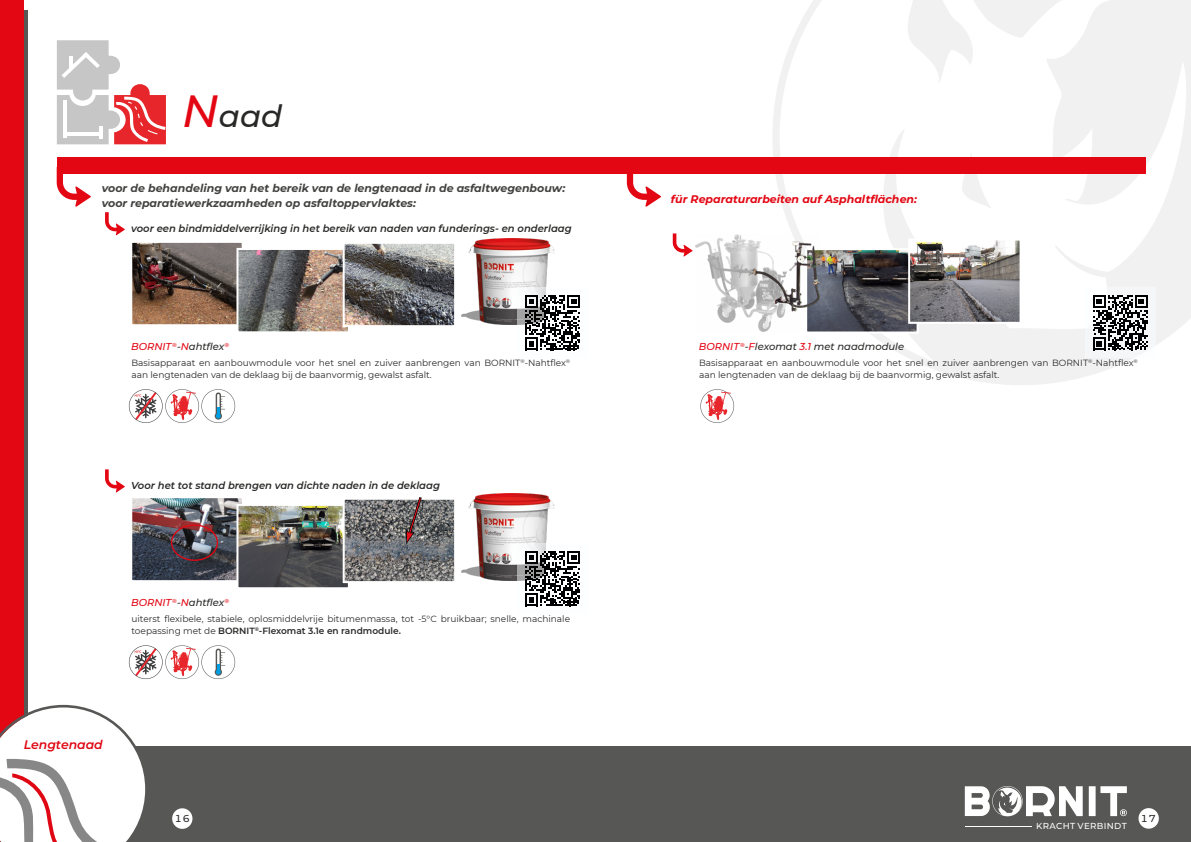
<style>
.page{position:relative;width:1191px;height:842px;background:#fff}
.page>*{position:absolute;margin:0;border:0;box-sizing:border-box;transform-origin:0 0}
.t1{font:italic 500 31px "Montserrat";color:#282827}
.t2{font:italic 600 12.4px "Montserrat";color:#df0713}
.t3{font:italic 700 11px/15px "Montserrat";color:#424241}
.t4{font:italic 700 11px "Montserrat";color:#e30613}
.t5{font:italic 600 10px "Montserrat";color:#282827}
.t6{font:italic 500 10px "Montserrat";color:#282827}
.t7{font:500 10px "Montserrat";color:#282827}
.t8{font:9px/12px "Montserrat";color:#282827}
.t9{font:500 8.7px "Montserrat";letter-spacing:.04em;color:#fff}
.s1{font-size:45px;color:#e30613}
.s2{color:#e30613}
.s3{font-weight:600}
</style>
<div class="page">
<svg style="left:773px;top:0;width:418px;height:385px"></svg>
<div style="left:57px;top:157px;width:1088px;height:17px;background:#e30613"></div>
<div style="left:23px;top:746px;width:572px;height:96px;background:#575756"></div>
<div style="left:595px;top:746px;width:596px;height:96px;background:#575756"></div>
<div style="left:0;top:10px;width:28px;height:832px;background:#575756"></div>
<div style="left:0;top:0;width:24px;height:842px;background:#e30613"></div>
<div style="left:172px;top:808px;width:20px;height:21px;background:#fff;border-radius:50%"></div>
<div style="left:1138px;top:808px;width:20px;height:21px;background:#fff;border-radius:50%"></div>
<svg style="left:57px;top:40px;width:109px;height:104px"></svg>
<img style="left:461px;top:238px;width:93px;height:87px">
<img style="left:461px;top:493px;width:93px;height:87px">
<svg style="left:105px;top:212px;width:20px;height:23px"></svg>
<img style="left:133px;top:244px;width:108px;height:79px">
<div style="left:130px;top:241px;width:114px;height:85px;border:2px solid #fff"></div>
<img style="left:239px;top:251px;width:108px;height:79px">
<div style="left:236px;top:248px;width:114px;height:85px;border:2px solid #fff"></div>
<img style="left:346px;top:245px;width:107px;height:79px">
<div style="left:343px;top:242px;width:113px;height:85px;border:2px solid #fff"></div>
<img style="left:133px;top:499px;width:108px;height:80px">
<div style="left:130px;top:496px;width:114px;height:86px;border:2px solid #fff"></div>
<div style="left:171px;top:524px;width:47px;height:37px;border:1px solid #e30613;border-radius:50%"></div>
<img style="left:239px;top:507px;width:108px;height:79px">
<div style="left:236px;top:504px;width:114px;height:85px;border:2px solid #fff"></div>
<img style="left:346px;top:501px;width:107px;height:79px">
<div style="left:343px;top:498px;width:113px;height:85px;border:2px solid #fff"></div>
<svg style="left:402px;top:497px;width:23px;height:48px"></svg>
<svg style="left:57px;top:174px;width:34px;height:33px"></svg>
<svg style="left:627px;top:174px;width:34px;height:33px"></svg>
<img style="left:820px;top:251px;width:95px;height:79px">
<div style="left:805px;top:248px;width:113px;height:85px;border:2px solid #fff"></div>
<img style="left:911px;top:241px;width:107px;height:80px">
<div style="left:908px;top:238px;width:113px;height:86px;border:2px solid #fff"></div>
<img style="left:695px;top:234px;width:125px;height:98px">
<svg style="left:700px;top:389px;width:34px;height:34px"></svg>
<svg style="left:0;top:705px;width:146px;height:137px"></svg>
<svg style="left:964px;top:786px;width:162px;height:30px"></svg>
<hr style="left:965px;top:826px;width:67px;height:1px;background:#fff">
<svg style="left:673px;top:233px;width:19px;height:24px"></svg>
<svg style="left:129px;top:389px;width:106px;height:34px"></svg>
<svg style="left:105px;top:469px;width:20px;height:23px"></svg>
<svg style="left:129px;top:645px;width:106px;height:34px"></svg>
<div style="left:517px;top:287px;width:71px;height:71px;background:#fbfdff"></div>
<svg style="left:525px;top:295px;width:55px;height:55px"></svg>
<div style="left:517px;top:543px;width:71px;height:71px;background:#fbfdff"></div>
<svg style="left:525px;top:551px;width:55px;height:55px"></svg>
<div style="left:1084px;top:287px;width:71px;height:71px;background:#f5f6f7"></div>
<svg style="left:1093px;top:295px;width:55px;height:55px"></svg>
<h1 class="t1" style="left:182px;top:94px;width:101px"><span class="s1">N</span>aad</h1>
<p class="t3" style="left:102px;top:180px;width:465px">voor de behandeling van het bereik van de lengtenaad in de asfaltwegenbouw: voor reparatiewerkzaamheden op asfaltoppervlaktes:</p>
<p class="t5" style="left:131px;top:222px;width:442px">voor een bindmiddelverrijking in het bereik van naden van funderings- en onderlaag</p>
<p class="t6" style="left:131px;top:339px;width:99px"><span class="s2">BORNIT</span> <sup>®</sup>-<span class="s2">N</span>ahtflex<sup>®</sup></p>
<p class="t8" style="left:131px;top:356px;width:440px">Basisapparaat en aanbouwmodule voor het snel en zuiver aanbrengen van BORNIT<sup>®</sup>-Nahtflex<sup>® </sup>aan lengtenaden van de deklaag bij de baanvormig, gewalst asfalt.</p>
<p class="t5" style="left:131px;top:479px;width:310px">Voor het tot stand brengen van dichte naden in de deklaag</p>
<p class="t6" style="left:131px;top:595px;width:99px"><span class="s2">BORNIT</span> <sup>®</sup>-<span class="s2">N</span>ahtflex<sup>®</sup></p>
<p class="t8" style="left:131px;top:612px;width:440px">uiterst flexibele, stabiele, oplosmiddelvrije bitumenmassa, tot -5°C bruikbaar; snelle, machinale toepassing met de <span class="s3">BORNIT</span><sup>®</sup><span class="s3">-Flexomat 3.1e en randmodule.</span></p>
<h2 class="t2" style="left:24px;top:739px;width:81px">Lengtenaad</h2>
<p class="t4" style="left:671px;top:192px;width:248px">für Reparaturarbeiten auf Asphaltflächen:</p>
<p class="t6" style="left:699px;top:339px;width:207px"><span class="s2">BORNIT</span> <sup>®</sup>-<span class="s2">F</span>lexomat <span class="s2">3.1</span> met naadmodule</p>
<p class="t8" style="left:699px;top:356px;width:440px">Basisapparaat en aanbouwmodule voor het snel en zuiver aanbrengen van BORNIT<sup>®</sup>-Nahtflex<sup>® </sup>aan lengtenaden van de deklaag bij de baanvormig, gewalst asfalt.</p>
<p class="t7" style="left:175px;top:811px;width:16px">16</p>
<p class="t7" style="left:1140px;top:811px;width:16px">17</p>
<p class="t9" style="left:1036px;top:820px;width:92px">KRACHT VERBINDT</p>
</div>
